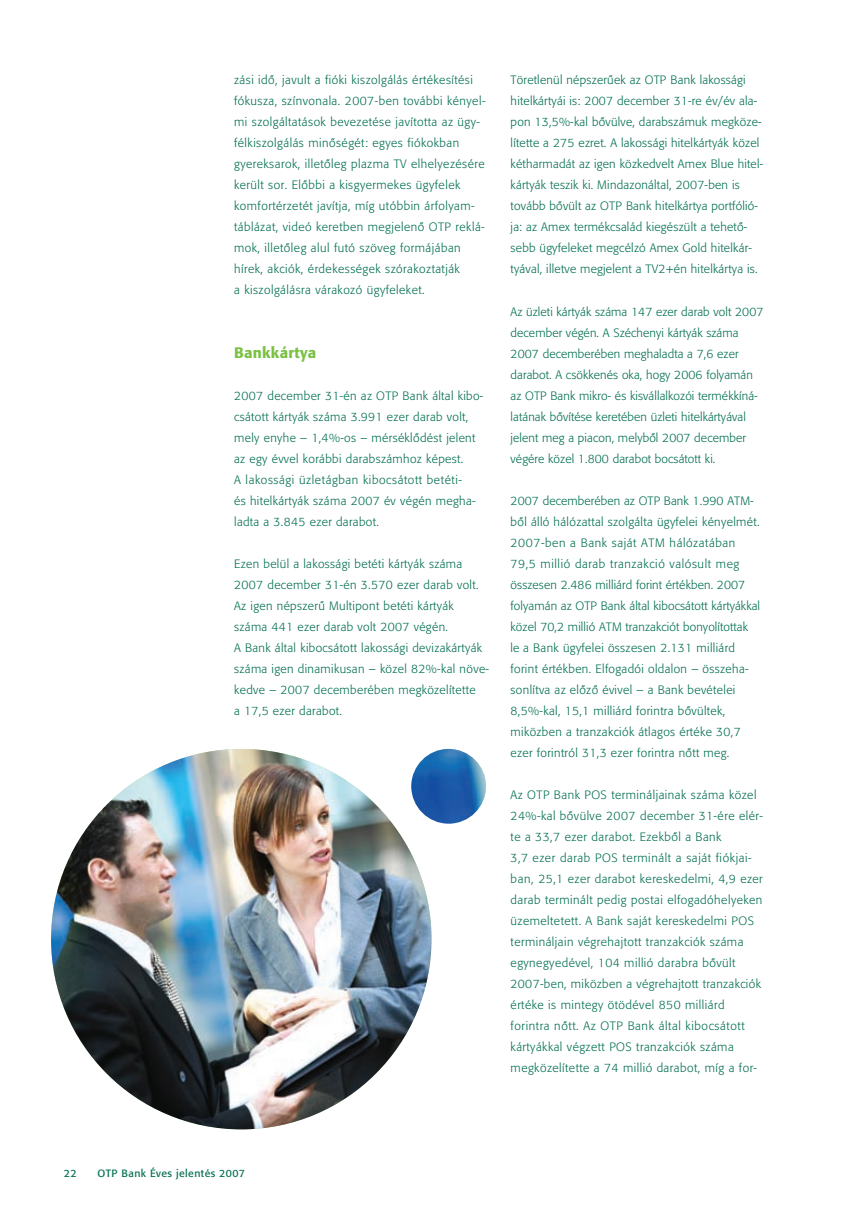
<style>
.page{position:relative;width:851px;height:1217px;background:#fff}
.page>*{position:absolute;margin:0;border:0;box-sizing:border-box;transform-origin:0 0}
.t1{font:15px "Formata Medium Hun";letter-spacing:.02em;color:#79c142}
.t2{font:12px/21px "Formata Light Hun";letter-spacing:.03em;color:#006e51}
.t3{font:12px/21px "Formata Light Hun";letter-spacing:.01em;color:#006e51}
.t4{font:10.5px "Formata Regular Hun";letter-spacing:.04em;color:#006e51}
</style>
<div class="page">
<img style="left:51px;top:748px;width:380px;height:381px;border-radius:50%">
<img style="left:411px;top:748px;width:75px;height:75px;border-radius:50%">
<p class="t2" style="left:234px;top:70px;width:253px">zási idô, javult a fióki kiszolgálás értékesítési fókusza, színvonala. 2007-ben további kényel&shy;mi szolgáltatások bevezetése javította az ügy&shy;félkiszolgálás minôségét: egyes fiókokban gyereksarok, illetôleg plazma TV elhelyezésére került sor. Elôbbi a kisgyermekes ügyfelek komfortérzetét javítja, míg utóbbin árfolyam&shy;táblázat, videó keretben megjelenô OTP reklá&shy;mok, illetôleg alul futó szöveg formájában hírek, akciók, érdekességek szórakoztatják<br>a kiszolgálásra várakozó ügyfeleket.</p>
<p class="t1" style="left:234px;top:343px;width:84px">Bankkártya</p>
<p class="t2" style="left:234px;top:385px;width:251px">2007 december 31-én az OTP Bank által kibo&shy;csátott kártyák száma 3.991 ezer darab volt, mely enyhe – 1,4%-os – mérséklôdést jelent az egy évvel korábbi darabszámhoz képest.<br>A lakossági üzletágban kibocsátott betéti-<br>és hitelkártyák száma 2007 év végén megha&shy;ladta a 3.845 ezer darabot.</p>
<p class="t2" style="left:234px;top:553px;width:256px">Ezen belül a lakossági betéti kártyák száma 2007 december 31-én 3.570 ezer darab volt.<br>Az igen népszerû Multipont betéti kártyák száma 441 ezer darab volt 2007 végén.<br>A Bank által kibocsátott lakossági devizakártyák száma igen dinamikusan – közel 82%-kal növe&shy;kedve – 2007 decemberében megközelítette<br>a 17,5 ezer darabot.</p>
<p class="t2" style="left:510px;top:70px;width:254px">Töretlenül népszerûek az OTP Bank lakossági hitelkártyái is: 2007 december 31-re év/év ala&shy;pon 13,5%-kal bôvülve, darabszámuk megköze&shy;lítette a 275 ezret. A lakossági hitelkártyák közel kétharmadát az igen közkedvelt Amex Blue hitel&shy;kártyák teszik ki. Mindazonáltal, 2007-ben is tovább bôvült az OTP Bank hitelkártya portfólió&shy;ja: az Amex termékcsalád kiegészült a tehetô&shy;sebb ügyfeleket megcélzó Amex Gold hitelkár&shy;tyával, illetve megjelent a TV2+én hitelkártya is.</p>
<p class="t3" style="left:510px;top:301px;width:254px">Az üzleti kártyák száma 147 ezer darab volt 2007 december végén. A Széchenyi kártyák száma 2007 decemberében meghaladta a 7,6 ezer darabot. A csökkenés oka, hogy 2006 folyamán az OTP Bank mikro- és kisvállalkozói termékkíná&shy;latának bôvítése keretében üzleti hitelkártyával jelent meg a piacon, melybôl 2007 december végére közel 1.800 darabot bocsátott ki.</p>
<p class="t2" style="left:510px;top:490px;width:251px">2007 decemberében az OTP Bank 1.990 ATM&shy;bôl álló hálózattal szolgálta ügyfelei kényelmét.<br>2007-ben a Bank saját ATM hálózatában 79,5 millió darab tranzakció valósult meg összesen 2.486 milliárd forint értékben. 2007 folyamán az OTP Bank által kibocsátott kártyákkal közel 70,2 millió ATM tranzakciót bonyolítottak<br>le a Bank ügyfelei összesen 2.131 milliárd forint értékben. Elfogadói oldalon – összeha&shy;sonlítva az elôzô évivel – a Bank bevételei 8,5%-kal, 15,1 milliárd forintra bôvültek, miközben a tranzakciók átlagos értéke 30,7 ezer forintról 31,3 ezer forintra nôtt meg.</p>
<p class="t2" style="left:510px;top:784px;width:254px">Az OTP Bank POS termináljainak száma közel 24%-kal bôvülve 2007 december 31-ére elér&shy;te a 33,7 ezer darabot. Ezekbôl a Bank<br>3,7 ezer darab POS terminált a saját fiókjai&shy;ban, 25,1 ezer darabot kereskedelmi, 4,9 ezer darab terminált pedig postai elfogadóhelyeken üzemeltetett. A Bank saját kereskedelmi POS termináljain végrehajtott tranzakciók száma egynegyedével, 104 millió darabra bôvült 2007-ben, miközben a végrehajtott tranzakciók értéke is mintegy ötödével 850 milliárd forintra nôtt. Az OTP Bank által kibocsátott kártyákkal végzett POS tranzakciók száma megközelítette a 74 millió darabot, míg a for-</p>
<p class="t4" style="left:64px;top:1166px;width:7px">22</p>
<p class="t4" style="left:97px;top:1166px;width:149px">OTP Bank Éves jelentés 2007</p>
</div>
